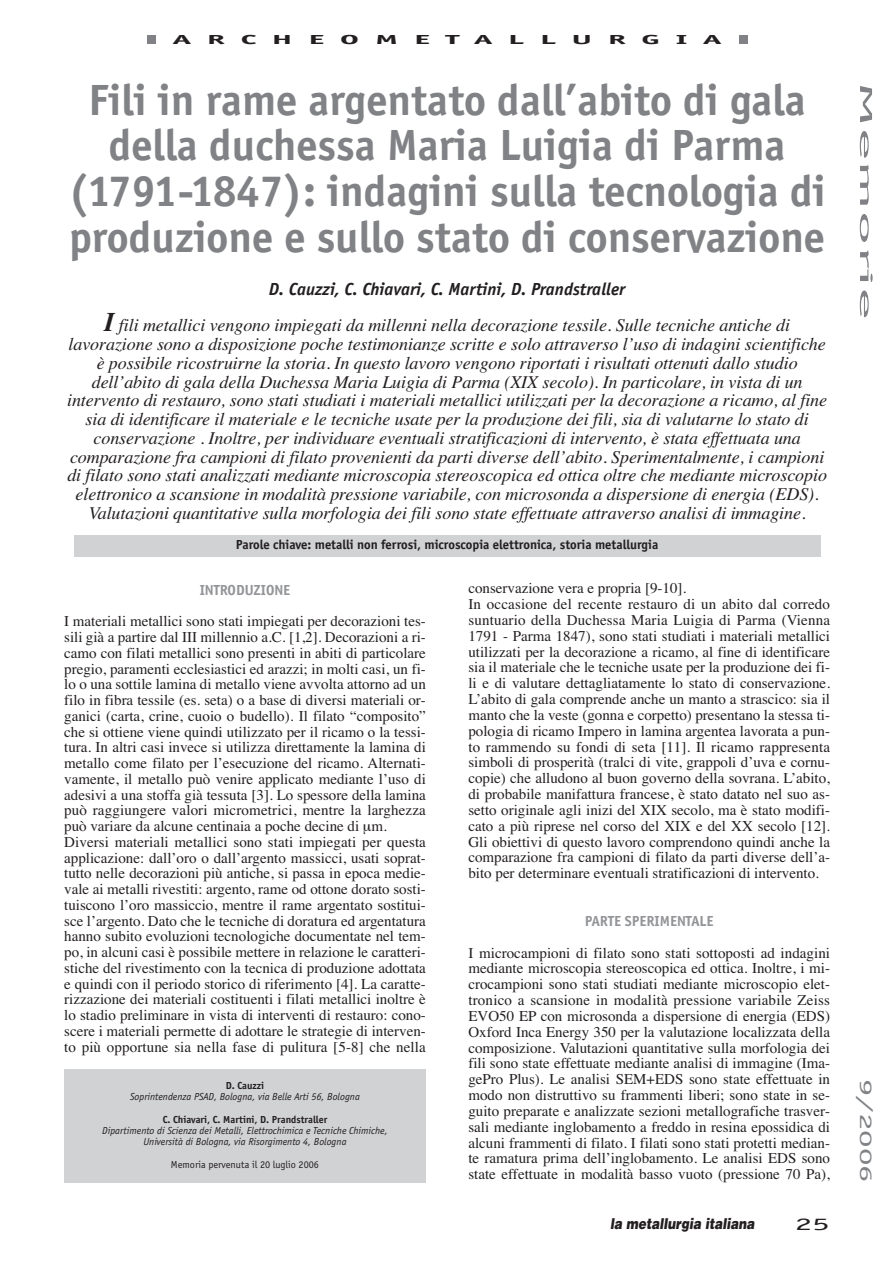
<style>
.page{position:relative;width:893px;height:1262px;background:#fff}
.page>*{position:absolute;margin:0;border:0;box-sizing:border-box;transform-origin:0 0}
.t1{font:700 45px/45.8px "Officina Sans";color:#808285;text-align:center}
.t2{font:italic 18px/18.8px "Times";letter-spacing:-.005em;color:#231f20;text-align:center}
.t3{font:italic 700 18px "Officina Sans";color:#231f20}
.t4{font:18px "Officina Sans";color:#808285;scale:4 1}
.t5{font:18px "Officina Sans";color:#808285;scale:2 1}
.t6{font:18px "Officina Sans";color:#231f20;scale:2 1}
.t7{font:15px/15.9px "Times";color:#231f20}
.t8{font:700 15px "Officina Sans";color:#939598}
.t9{font:italic 900 15px "Helvetica";color:#231f20;scale:.8 1}
.t10{font:700 13.5px "Officina Sans";color:#231f20}
.t11{font:700 13.5px "Officina Sans";letter-spacing:.47em;color:#231f20;scale:2.5 1}
.t12{font:italic 10.5px/11.2px "Officina Sans";color:#231f20;text-align:center}
.t13{font:700 10.5px "Officina Sans";color:#231f20}
.t14{font:10.5px "Officina Sans";color:#231f20}
.s1{font-weight:700;font-size:27px}
</style>
<div class="page">
<div style="left:739px;top:36px;width:8px;height:8px;background:#808285"></div>
<div style="left:147px;top:36px;width:8px;height:8px;background:#808285"></div>
<div style="left:74px;top:534px;width:746px;height:22px;background:#d1d2d4"></div>
<div style="left:64px;top:1069px;width:362px;height:113px;background:#d1d2d4"></div>
<p class="t11" style="left:173px;top:34px;width:221px">ARCHEOMETALLURGIA</p>
<h1 class="t1" style="left:68px;top:80px;width:759px">Fili in rame argentato dall’abito di gala della duchessa Maria Luigia di Parma (1791-1847): indagini sulla tecnologia di produzione e sullo stato di conservazione</h1>
<p class="t3" style="left:269px;top:282px;width:358px">D. Cauzzi, C. Chiavari, C. Martini, D. Prandstraller</p>
<p class="t2" style="left:67px;top:317px;width:761px"><span class="s1">I</span>fili metallici vengono impiegati da millenni nella decorazione tessile. Sulle tecniche antiche di lavorazione sono a disposizione poche testimonianze scritte e solo attraverso l’uso di indagini scientifiche è possibile ricostruirne la storia. In questo lavoro vengono riportati i risultati ottenuti dallo studio dell’abito di gala della Duchessa Maria Luigia di Parma (XIX secolo). In particolare, in vista di un intervento di restauro, sono stati studiati i materiali metallici utilizzati per la decorazione a ricamo, al fine sia di identificare il materiale e le tecniche usate per la produzione dei fili, sia di valutarne lo stato di conservazione . Inoltre, per individuare eventuali stratificazioni di intervento, è stata effettuata una comparazione fra campioni di filato provenienti da parti diverse dell’abito. Sperimentalmente, i campioni di filato sono stati analizzati mediante microscopia stereoscopica ed ottica oltre che mediante microscopio elettronico a scansione in modalità pressione variabile, con microsonda a dispersione di energia (EDS).<br>Valutazioni quantitative sulla morfologia dei fili sono state effettuate attraverso analisi di immagine.</p>
<p class="t10" style="left:236px;top:539px;width:424px">Parole chiave: metalli non ferrosi, microscopia elettronica, storia metallurgia</p>
<p class="t8" style="left:200px;top:584px;width:92px">INTRODUZIONE</p>
<p class="t7" style="left:64px;top:615px;width:363px">I materiali metallici sono stati impiegati per decorazioni tes&shy;sili già a partire dal III millennio a.C. [1,2]. Decorazioni a ri&shy;camo con filati metallici sono presenti in abiti di particolare pregio, paramenti ecclesiastici ed arazzi; in molti casi, un fi&shy;lo o una sottile lamina di metallo viene avvolta attorno ad un filo in fibra tessile (es. seta) o a base di diversi materiali or&shy;ganici (carta, crine, cuoio o budello). Il filato “composito” che si ottiene viene quindi utilizzato per il ricamo o la tessi&shy;tura. In altri casi invece si utilizza direttamente la lamina di metallo come filato per l’esecuzione del ricamo. Alternati&shy;vamente, il metallo può venire applicato mediante l’uso di adesivi a una stoffa già tessuta [3]. Lo spessore della lamina può raggiungere valori micrometrici, mentre la larghezza può variare da alcune centinaia a poche decine di m.<br>Diversi materiali metallici sono stati impiegati per questa applicazione: dall’oro o dall’argento massicci, usati soprat&shy;tutto nelle decorazioni più antiche, si passa in epoca medie&shy;vale ai metalli rivestiti: argento, rame od ottone dorato sosti&shy;tuiscono l’oro massiccio, mentre il rame argentato sostitui&shy;sce l’argento. Dato che le tecniche di doratura ed argentatura hanno subito evoluzioni tecnologiche documentate nel tem&shy;po, in alcuni casi è possibile mettere in relazione le caratteri&shy;stiche del rivestimento con la tecnica di produzione adottata e quindi con il periodo storico di riferimento [4]. La caratte&shy;rizzazione dei materiali costituenti i filati metallici inoltre è lo stadio preliminare in vista di interventi di restauro: cono&shy;scere i materiali permette di adottare le strategie di interven&shy;to più opportune sia nella fase di pulitura [5-8] che nella</p>
<p class="t7" style="left:468px;top:581px;width:363px">conservazione vera e propria [9-10].<br>In occasione del recente restauro di un abito dal corredo suntuario della Duchessa Maria Luigia di Parma (Vienna 1791 - Parma 1847), sono stati studiati i materiali metallici utilizzati per la decorazione a ricamo, al fine di identificare sia il materiale che le tecniche usate per la produzione dei fi&shy;li e di valutare dettagliatamente lo stato di conservazione.<br>L’abito di gala comprende anche un manto a strascico: sia il manto che la veste (gonna e corpetto) presentano la stessa ti&shy;pologia di ricamo Impero in lamina argentea lavorata a pun&shy;to rammendo su fondi di seta [11]. Il ricamo rappresenta simboli di prosperità (tralci di vite, grappoli d’uva e cornu&shy;copie) che alludono al buon governo della sovrana. L’abito, di probabile manifattura francese, è stato datato nel suo as&shy;setto originale agli inizi del XIX secolo, ma è stato modifi&shy;cato a più riprese nel corso del XIX e del XX secolo [12].<br>Gli obiettivi di questo lavoro comprendono quindi anche la comparazione fra campioni di filato da parti diverse dell’a&shy;bito per determinare eventuali stratificazioni di intervento.</p>
<p class="t8" style="left:584px;top:915px;width:130px">PARTE SPERIMENTALE</p>
<p class="t7" style="left:468px;top:946px;width:363px;text-align:justify">I microcampioni di filato sono stati sottoposti ad indagini mediante microscopia stereoscopica ed ottica. Inoltre, i mi&shy;crocampioni sono stati studiati mediante microscopio elet&shy;tronico a scansione in modalità pressione variabile Zeiss EVO50 EP con microsonda a dispersione di energia (EDS)<br>Oxford Inca Energy 350 per la valutazione localizzata della composizione. Valutazioni quantitative sulla morfologia dei fili sono state effettuate mediante analisi di immagine (Ima&shy;gePro Plus). Le analisi SEM+EDS sono state effettuate in modo non distruttivo su frammenti liberi; sono state in se&shy;guito preparate e analizzate sezioni metallografiche trasver&shy;sali mediante inglobamento a freddo in resina epossidica di alcuni frammenti di filato. I filati sono stati protetti median&shy;te ramatura prima dell’inglobamento. Le analisi EDS sono state effettuate in modalità basso vuoto (pressione 70 Pa),</p>
<p class="t13" style="left:226px;top:1081px;width:40px">D. Cauzzi</p>
<p class="t12" style="left:130px;top:1092px;width:231px">Soprintendenza PSAD, Bologna, via Belle Arti 56, Bologna</p>
<p class="t13" style="left:163px;top:1115px;width:166px">C. Chiavari, C. Martini, D. Prandstraller</p>
<p class="t12" style="left:102px;top:1125px;width:287px">Dipartimento di Scienza dei Metalli, Elettrochimica e Tecniche Chimiche,<br>Università di Bologna, via Risorgimento 4, Bologna</p>
<p class="t14" style="left:171px;top:1160px;width:150px">Memoria pervenuta il 20 luglio 2006</p>
<p class="t9" style="left:610px;top:1217px;width:182px">la metallurgia italiana</p>
<p class="t6" style="left:795px;top:1217px;width:19px">25</p>
<p class="t4" style="left:873px;top:81px;width:61px;rotate:90deg">Memorie</p>
<p class="t5" style="left:873px;top:1079px;width:53px;rotate:90deg">9/2006</p>
</div>
